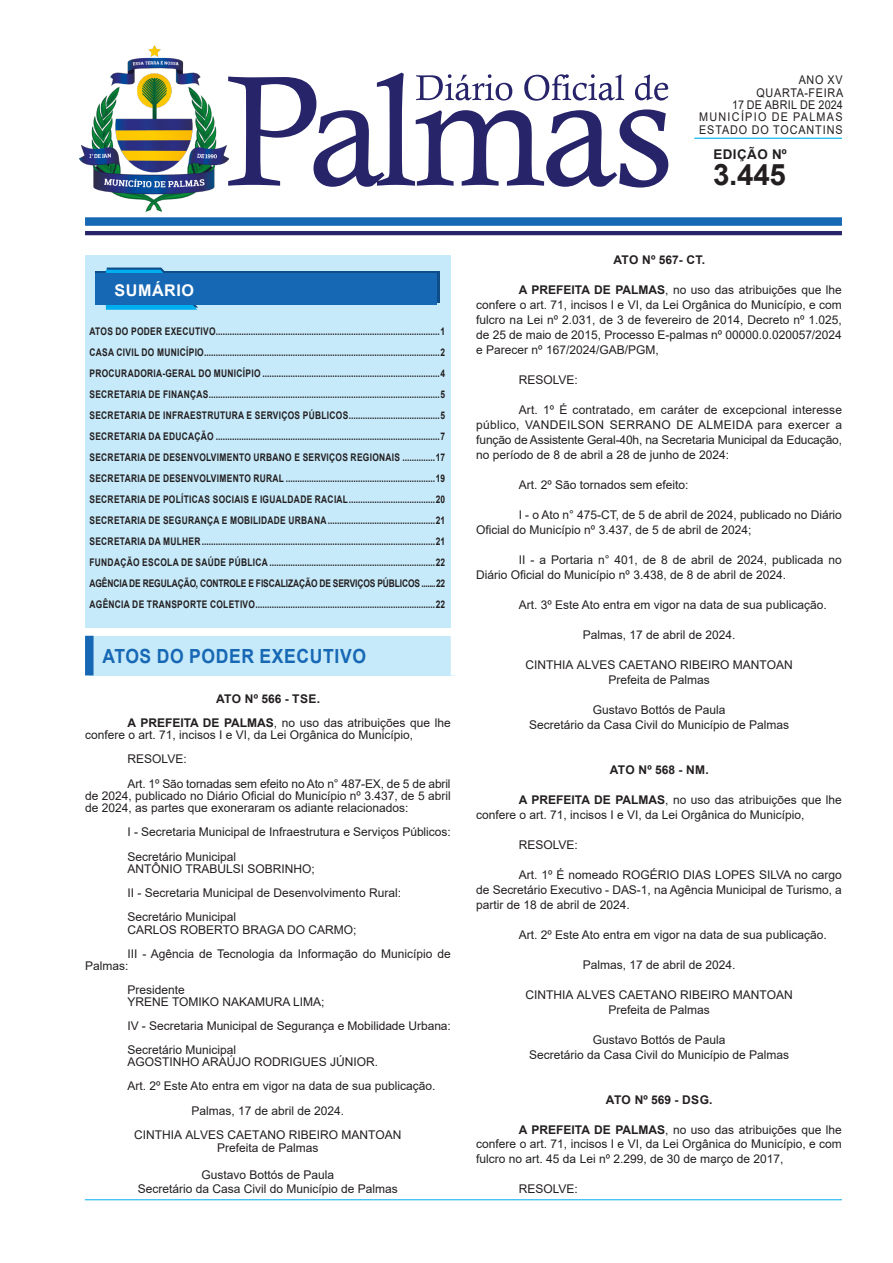
<style>
.page{position:relative;width:893px;height:1263px;background:#fff}
.page>*{position:absolute;margin:0;border:0;box-sizing:border-box;transform-origin:0 0}
.t1{font:700 29.55px "Arial";color:#231f20}
.CHANCELA{font:700 19.5px "Arial";letter-spacing:.035em;color:#1768b4;scale:.9 1}
.t2{font:700 16.2px "Arial";letter-spacing:.035em;color:#fff}
.t3{font:700 13.35px "Arial";letter-spacing:.035em;color:#231f20}
.TEXTO{font:12px/15px "Arial";color:#231f20}
.ASSINATURA{font:12px "Arial";color:#231f20}
.TITULO{font:700 12px "Arial";letter-spacing:.015em;color:#231f20}
.TEXTO-2{font:12px "Arial";letter-spacing:.12em;color:#231f20;scale:.9 1}
.TEXTO-3{font:12px "Arial";letter-spacing:.085em;color:#231f20;scale:.9 1}
.TEXTO-4{font:12px "Arial";letter-spacing:.025em;color:#231f20;scale:.9 1}
.TEXTO-5{font:12px "Arial";letter-spacing:.065em;color:#231f20;scale:.9 1}
.TEXTO-6{font:12px "Arial";color:#231f20;scale:.9 1}
.t4{font:700 10.5px "Arial";letter-spacing:.035em;color:#231f20;scale:.8 1}
.t5{font:700 10.5px "Arial";letter-spacing:-.01em;color:#231f20;scale:.8 1}
.s1{font-weight:700}
</style>
<div class="page">
<div style="left:85px;top:255px;width:366px;height:372px;background:#c6eafa"></div>
<div style="left:85px;top:217px;width:757px;height:9px;background:#1768b4"></div>
<hr style="left:85px;top:231px;width:757px;height:4px;background:#28246a">
<hr style="left:694px;top:138px;width:148px;height:1px;background:#00aeef">
<svg style="left:229px;top:73px;width:439px;height:115px"></svg>
<svg style="left:96px;top:272px;width:344px;height:31px"></svg>
<svg style="left:106px;top:268px;width:92px;height:42px"></svg>
<div style="left:96px;top:274px;width:341px;height:31px;background:#1768b4"></div>
<hr style="left:85px;top:1199px;width:757px;height:1px;background:#00aeef">
<img style="left:80px;top:46px;width:149px;height:166px">
<div style="left:89px;top:636px;width:366px;height:39px;background:#c6eafa"></div>
<div style="left:85px;top:636px;width:9px;height:39px;background:#1768b4"></div>
<div style="left:451px;top:636px;width:8px;height:39px;background:#fff"></div>
<p class="TEXTO-6" style="left:799px;top:72px;width:50px">ANO XV</p>
<p class="TEXTO-5" style="left:756px;top:84px;width:98px">QUARTA-FEIRA</p>
<p class="TEXTO-4" style="left:732px;top:97px;width:124px">17 DE ABRIL DE 2024</p>
<p class="TEXTO-2" style="left:699px;top:109px;width:161px">MUNICÍPIO DE PALMAS</p>
<p class="TEXTO-3" style="left:699px;top:121px;width:161px">ESTADO DO TOCANTINS</p>
<p class="t1" style="left:713px;top:154px;width:74px">3.445</p>
<p class="t3" style="left:713px;top:145px;width:75px">EDIÇÃO Nº</p>
<p class="t2" style="left:114px;top:279px;width:81px">SUMÁRIO</p>
<p class="t4" style="left:90px;top:324px;width:446px">ATOS DO PODER EXECUTIVO................................................................................................1</p>
<p class="t4" style="left:90px;top:345px;width:446px">CASA CIVIL DO MUNICÍPIO.....................................................................................................2</p>
<p class="t4" style="left:90px;top:366px;width:446px">PROCURADORIA-GERAL DO MUNICÍPIO ............................................................................4</p>
<p class="t4" style="left:90px;top:387px;width:446px">SECRETARIA DE FINANÇAS...................................................................................................5</p>
<p class="t4" style="left:90px;top:408px;width:446px">SECRETARIA DE INFRAESTRUTURA E SERVIÇOS PÚBLICOS.......................................5</p>
<p class="t4" style="left:90px;top:429px;width:446px">SECRETARIA DA EDUCAÇÃO ................................................................................................7</p>
<p class="t4" style="left:90px;top:450px;width:446px">SECRETARIA DE DESENVOLVIMENTO URBANO E SERVIÇOS REGIONAIS ..............17</p>
<p class="t4" style="left:90px;top:471px;width:446px">SECRETARIA DE DESENVOLVIMENTO RURAL ................................................................19</p>
<p class="t4" style="left:90px;top:492px;width:446px">SECRETARIA DE POLÍTICAS SOCIAIS E IGUALDADE RACIAL.....................................20</p>
<p class="t4" style="left:90px;top:513px;width:446px">SECRETARIA DE SEGURANÇA E MOBILIDADE URBANA ..............................................21</p>
<p class="t4" style="left:90px;top:534px;width:446px">SECRETARIA DA MULHER....................................................................................................21</p>
<p class="t4" style="left:90px;top:555px;width:446px">FUNDAÇÃO ESCOLA DE SAÚDE PÚBLICA .......................................................................22</p>
<p class="t5" style="left:90px;top:576px;width:446px">AGÊNCIA DE REGULAÇÃO, CONTROLE E FISCALIZAÇÃO DE SERVIÇOS PÚBLICOS .......22</p>
<p class="t4" style="left:90px;top:597px;width:446px">AGÊNCIA DE TRANSPORTE COLETIVO.............................................................................22</p>
<p class="CHANCELA" style="left:102px;top:642px;width:294px">ATOS DO PODER EXECUTIVO</p>
<p class="TITULO" style="left:216px;top:690px;width:106px">ATO Nº 566 - TSE.</p>
<p class="TEXTO" style="left:85px;top:716px;width:367px;line-height:12.1px;text-indent:43px"><span class="s1">A PREFEITA DE PALMAS</span>, no uso das atribuições que lhe confere o art. 71, incisos I e VI, da Lei Orgânica do Município,</p>
<p class="TEXTO" style="left:128px;top:751px;width:61px">RESOLVE:</p>
<p class="TEXTO" style="left:85px;top:777px;width:367px;line-height:12.1px;text-align:justify;text-indent:43px">Art. 1º São tornadas sem efeito no Ato n° 487-EX, de 5 de abril de 2024, publicado no Diário Oficial do Município nº 3.437, de 5 abril de 2024, as partes que exoneraram os adiante relacionados:</p>
<p class="TEXTO" style="left:128px;top:824px;width:325px">I - Secretaria Municipal de Infraestrutura e Serviços Públicos:</p>
<p class="TEXTO" style="left:128px;top:849px;width:110px">Secretário Municipal</p>
<p class="TEXTO" style="left:128px;top:861px;width:189px">ANTÔNIO TRABULSI SOBRINHO;</p>
<p class="TEXTO" style="left:128px;top:885px;width:275px">II - Secretaria Municipal de Desenvolvimento Rural:</p>
<p class="TEXTO" style="left:128px;top:909px;width:110px">Secretário Municipal</p>
<p class="TEXTO" style="left:128px;top:922px;width:230px">CARLOS ROBERTO BRAGA DO CARMO;</p>
<p class="TEXTO" style="left:85px;top:947px;width:367px;line-height:12px;text-indent:43px">III - Agência de Tecnologia da Informação do Município de<br>Palmas:</p>
<p class="TEXTO" style="left:128px;top:982px;width:59px">Presidente</p>
<p class="TEXTO" style="left:128px;top:994px;width:198px">YRENE TOMIKO NAKAMURA LIMA;</p>
<p class="TEXTO" style="left:128px;top:1018px;width:325px">IV - Secretaria Municipal de Segurança e Mobilidade Urbana:</p>
<p class="TEXTO" style="left:128px;top:1042px;width:110px">Secretário Municipal</p>
<p class="TEXTO" style="left:128px;top:1054px;width:252px">AGOSTINHO ARAÚJO RODRIGUES JÚNIOR.</p>
<p class="TEXTO" style="left:128px;top:1078px;width:309px">Art. 2º Este Ato entra em vigor na data de sua publicação.</p>
<p class="ASSINATURA" style="left:192px;top:1102px;width:154px">Palmas, 17 de abril de 2024.</p>
<p class="ASSINATURA" style="left:134px;top:1126px;width:269px">CINTHIA ALVES CAETANO RIBEIRO MANTOAN</p>
<p class="ASSINATURA" style="left:217px;top:1140px;width:103px">Prefeita de Palmas</p>
<p class="ASSINATURA" style="left:202px;top:1167px;width:134px">Gustavo Bottós de Paula</p>
<p class="ASSINATURA" style="left:138px;top:1180px;width:262px">Secretário da Casa Civil do Município de Palmas</p>
<p class="TITULO" style="left:613px;top:251px;width:93px">ATO Nº 567- CT.</p>
<p class="TEXTO" style="left:476px;top:282px;width:367px;text-align:justify;text-indent:43px"><span class="s1">A PREFEITA DE PALMAS</span>, no uso das atribuições que lhe confere o art. 71, incisos I e VI, da Lei Orgânica do Município, e com fulcro na Lei nº 2.031, de 3 de fevereiro de 2014, Decreto nº 1.025, de 25 de maio de 2015, Processo E-palmas nº 00000.0.020057/2024 e Parecer nº 167/2024/GAB/PGM,</p>
<p class="TEXTO" style="left:519px;top:372px;width:61px">RESOLVE:</p>
<p class="TEXTO" style="left:476px;top:402px;width:367px;text-align:justify;text-indent:43px">Art. 1º É contratado, em caráter de excepcional interesse público, VANDEILSON SERRANO DE ALMEIDA para exercer a função de Assistente Geral-40h, na Secretaria Municipal da Educação, no período de 8 de abril a 28 de junho de 2024:</p>
<p class="TEXTO" style="left:519px;top:477px;width:171px">Art. 2º São tornados sem efeito:</p>
<p class="TEXTO" style="left:476px;top:507px;width:367px;text-indent:43px">I - o Ato n° 475-CT, de 5 de abril de 2024, publicado no Diário<br>Oficial do Município nº 3.437, de 5 de abril de 2024;</p>
<p class="TEXTO" style="left:476px;top:552px;width:367px;text-indent:43px">II - a Portaria n° 401, de 8 de abril de 2024, publicada no<br>Diário Oficial do Município nº 3.438, de 8 de abril de 2024.</p>
<p class="TEXTO" style="left:519px;top:597px;width:309px">Art. 3º Este Ato entra em vigor na data de sua publicação.</p>
<p class="ASSINATURA" style="left:583px;top:626px;width:154px">Palmas, 17 de abril de 2024.</p>
<p class="ASSINATURA" style="left:525px;top:656px;width:269px">CINTHIA ALVES CAETANO RIBEIRO MANTOAN</p>
<p class="ASSINATURA" style="left:608px;top:671px;width:103px">Prefeita de Palmas</p>
<p class="ASSINATURA" style="left:593px;top:701px;width:134px">Gustavo Bottós de Paula</p>
<p class="ASSINATURA" style="left:529px;top:716px;width:262px">Secretário da Casa Civil do Município de Palmas</p>
<p class="TITULO" style="left:610px;top:761px;width:100px">ATO Nº 568 - NM.</p>
<p class="TEXTO" style="left:476px;top:792px;width:367px;text-indent:43px"><span class="s1">A PREFEITA DE PALMAS</span>, no uso das atribuições que lhe confere o art. 71, incisos I e VI, da Lei Orgânica do Município,</p>
<p class="TEXTO" style="left:519px;top:837px;width:61px">RESOLVE:</p>
<p class="TEXTO" style="left:476px;top:867px;width:367px;text-align:justify;text-indent:43px">Art. 1º É nomeado ROGÉRIO DIAS LOPES SILVA no cargo de Secretário Executivo - DAS-1, na Agência Municipal de Turismo, a partir de 18 de abril de 2024.</p>
<p class="TEXTO" style="left:519px;top:927px;width:309px">Art. 2º Este Ato entra em vigor na data de sua publicação.</p>
<p class="ASSINATURA" style="left:583px;top:956px;width:154px">Palmas, 17 de abril de 2024.</p>
<p class="ASSINATURA" style="left:525px;top:986px;width:269px">CINTHIA ALVES CAETANO RIBEIRO MANTOAN</p>
<p class="ASSINATURA" style="left:608px;top:1001px;width:103px">Prefeita de Palmas</p>
<p class="ASSINATURA" style="left:593px;top:1031px;width:134px">Gustavo Bottós de Paula</p>
<p class="ASSINATURA" style="left:529px;top:1046px;width:262px">Secretário da Casa Civil do Município de Palmas</p>
<p class="TITULO" style="left:606px;top:1091px;width:108px">ATO Nº 569 - DSG.</p>
<p class="TEXTO" style="left:476px;top:1122px;width:367px;text-align:justify;text-indent:43px"><span class="s1">A PREFEITA DE PALMAS</span>, no uso das atribuições que lhe confere o art. 71, incisos I e VI, da Lei Orgânica do Município, e com fulcro no art. 45 da Lei nº 2.299, de 30 de março de 2017,</p>
<p class="TEXTO" style="left:519px;top:1181px;width:61px">RESOLVE:</p>
</div>
